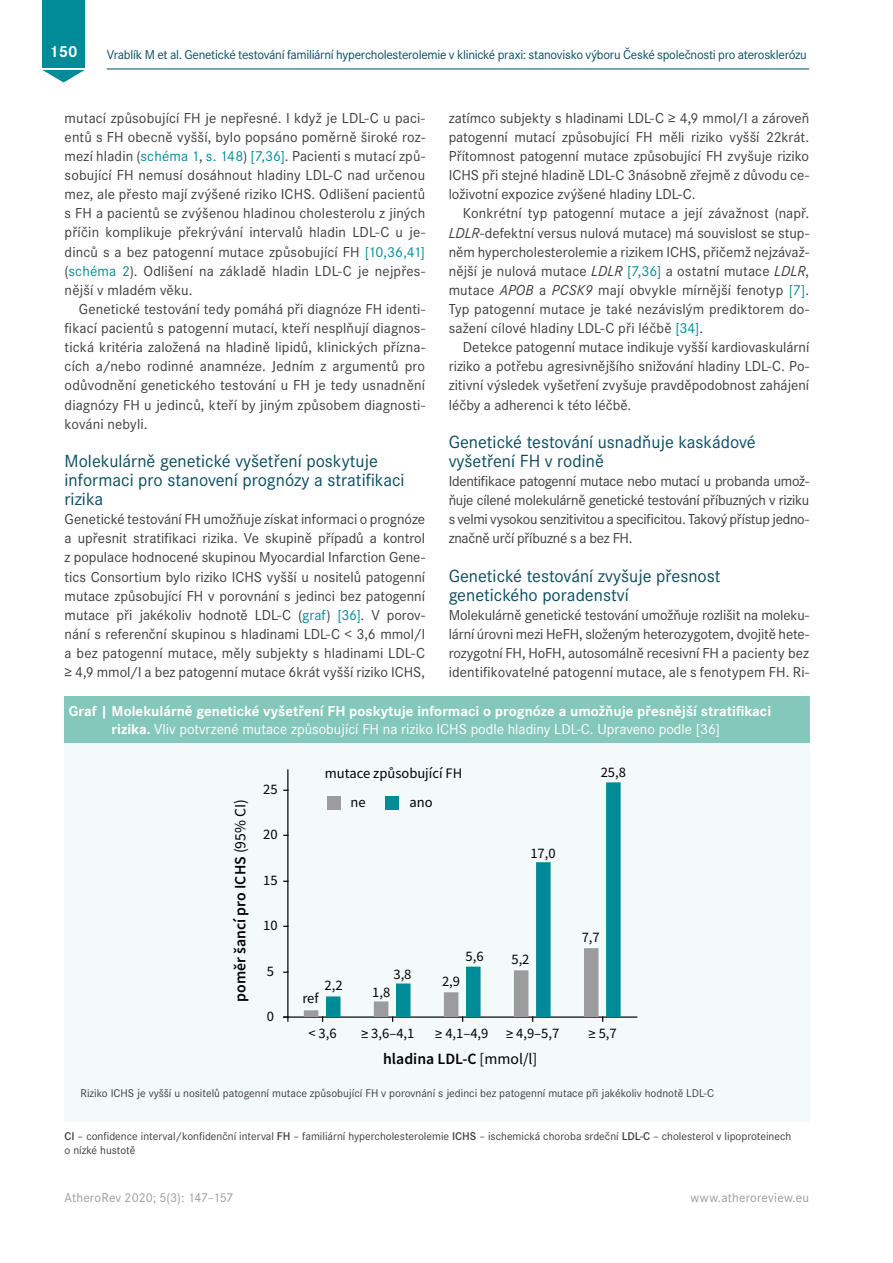
<style>
.page{position:relative;width:893px;height:1263px;background:#fff}
.page>*{position:absolute;margin:0;border:0;box-sizing:border-box;transform-origin:0 0}
.t1{font:18.3px/19px "Corporate S Pro";color:#084c60}
.t2{font:700 16.65px "Corporate S Pro";color:#fff}
.t3{font:600 15.75px "Source Sans Pro";color:#010202}
.t4{font:15px/19px "Corporate S Pro";letter-spacing:.005em;color:#3d3c3b;text-align:justify}
.t5{font:700 15px/18px "Corporate S Pro";color:#fff;text-align:center}
.t6{font:14.55px/29px "Source Sans Pro";color:#010202}
.t7{font:13.35px "Corporate S Pro";letter-spacing:-.02em;color:#084c60}
.t8{font:13.35px "Corporate S Pro";letter-spacing:.01em;color:#9c9c9c}
.t9{font:11.7px/14px "Corporate S Pro";color:#3d3c3b}
.s1{color:#008b98}
.s2{font-style:italic}
.s3{font-weight:400}
.s4{font-weight:600}
</style>
<div class="page">
<hr style="left:107px;top:69px;width:702px;height:1px;background:#084c60">
<svg style="left:42px;top:70px;width:43px;height:13px"></svg>
<div style="left:42px;top:0;width:43px;height:68px;background:#008b98"></div>
<div style="left:65px;top:740px;width:745px;height:382px;background:#f4faf9"></div>
<div style="left:65px;top:696px;width:745px;height:47px;background:#84c8bb"></div>
<div style="left:385px;top:796px;width:14px;height:14px;background:#008b98"></div>
<div style="left:327px;top:796px;width:13px;height:14px;background:#9c9c9c"></div>
<hr style="left:287px;top:770px;width:1px;height:247px;background:#010202">
<hr style="left:284px;top:1016px;width:353px;height:2px;background:#010202">
<div style="left:304px;top:1010px;width:14px;height:7px;background:#9c9c9c"></div>
<div style="left:326px;top:996px;width:14px;height:21px;background:#008b98"></div>
<div style="left:374px;top:1001px;width:14px;height:16px;background:#9c9c9c"></div>
<div style="left:396px;top:984px;width:14px;height:33px;background:#008b98"></div>
<div style="left:444px;top:992px;width:14px;height:25px;background:#9c9c9c"></div>
<div style="left:466px;top:967px;width:14px;height:50px;background:#008b98"></div>
<div style="left:514px;top:970px;width:14px;height:47px;background:#9c9c9c"></div>
<div style="left:536px;top:862px;width:15px;height:155px;background:#008b98"></div>
<div style="left:584px;top:948px;width:14px;height:69px;background:#9c9c9c"></div>
<div style="left:606px;top:782px;width:15px;height:235px;background:#008b98"></div>
<p class="t2" style="left:49px;top:45px;width:30px">150</p>
<p class="t7" style="left:107px;top:49px;width:701px">Vrablík M et al. Genetické testování familiární hypercholesterolemie v klinické praxi: stanovisko výboru České společnosti pro aterosklerózu</p>
<p class="t4" style="left:65px;top:109px;width:362px">mutací způsobující FH je nepřesné. I když je LDL-C u paci&shy;entů s FH obecně vyšší, bylo popsáno poměrně široké roz&shy;mezí hladin (<span class="s1">schéma 1</span>, <span class="s1">s. 148</span>) <span class="s1">[7,36]</span>. Pacienti s mutací způ&shy;sobující FH nemusí dosáhnout hladiny LDL-C nad určenou mez, ale přesto mají zvýšené riziko ICHS. Odlišení pacientů s FH a pacientů se zvýšenou hladinou cholesterolu z jiných příčin komplikuje překrývání intervalů hladin LDL-C u je&shy;dinců s a bez patogenní mutace způsobující FH <span class="s1">[10,36,41] </span>(<span class="s1">schéma 2</span>). Odlišení na základě hladin LDL-C je nejpřes&shy;nější v mladém věku.</p>
<p class="t4" style="left:65px;top:300px;width:362px;text-indent:14px">Genetické testování tedy pomáhá při diagnóze FH identi&shy;fikací pacientů s patogenní mutací, kteří nesplňují diagnos&shy;tická kritéria založená na hladině lipidů, klinických přízna&shy;cích a/nebo rodinné anamnéze. Jedním z argumentů pro odůvodnění genetického testování u FH je tedy usnadnění diagnózy FH u jedinců, kteří by jiným způsobem diagnosti&shy;kováni nebyli.</p>
<p class="t1" style="left:65px;top:452px;width:341px">Molekulárně genetické vyšetření poskytuje informaci pro stanovení prognózy a stratifikaci rizika</p>
<p class="t4" style="left:65px;top:511px;width:362px">Genetické testování FH umožňuje získat informaci o prognóze a upřesnit stratifikaci rizika. Ve skupině případů a kontrol z populace hodnocené skupinou Myocardial Infarction Gene&shy;tics Consortium bylo riziko ICHS vyšší u nositelů patogenní mutace způsobující FH v porovnání s jedinci bez patogenní mutace při jakékoliv hodnotě LDL-C (<span class="s1">graf</span>) <span class="s1">[36]</span>. V porov&shy;nání s referenční skupinou s hladinami LDL-C &lt; 3,6 mmol/l a bez patogenní mutace, měly subjekty s hladinami LDL-C ≥ 4,9 mmol/l a bez patogenní mutace 6krát vyšší riziko ICHS,</p>
<p class="t4" style="left:449px;top:109px;width:362px">zatímco subjekty s hladinami LDL-C ≥ 4,9 mmol/l a zároveň patogenní mutací způsobující FH měli riziko vyšší 22krát.<br>Přítomnost patogenní mutace způsobující FH zvyšuje riziko ICHS při stejné hladině LDL-C 3násobně zřejmě z důvodu ce&shy;loživotní expozice zvýšené hladiny LDL-C.</p>
<p class="t4" style="left:449px;top:205px;width:362px;text-indent:14px">Konkrétní typ patogenní mutace a její závažnost (např.<br><span class="s2">LDLR</span>-defektní versus nulová mutace) má souvislost se stup&shy;něm hypercholesterolemie a rizikem ICHS, přičemž nejzávaž&shy;nější je nulová mutace <span class="s2">LDLR</span> <span class="s1">[7,36]</span> a ostatní mutace <span class="s2">LDLR</span>, mutace <span class="s2">APOB</span> a <span class="s2">PCSK9</span> mají obvykle mírnější fenotyp <span class="s1">[7]</span>.<br>Typ patogenní mutace je také nezávislým prediktorem do&shy;sažení cílové hladiny LDL-C při léčbě <span class="s1">[34]</span>.</p>
<p class="t4" style="left:449px;top:339px;width:362px;text-indent:14px">Detekce patogenní mutace indikuje vyšší kardiovaskulární riziko a potřebu agresivnějšího snižování hladiny LDL-C. Po&shy;zitivní výsledek vyšetření zvyšuje pravděpodobnost zahájení léčby a adherenci k této léčbě.</p>
<p class="t1" style="left:449px;top:433px;width:308px">Genetické testování usnadňuje kaskádové vyšetření FH v rodině</p>
<p class="t4" style="left:449px;top:472px;width:362px">Identifikace patogenní mutace nebo mutací u probanda umož&shy;ňuje cílené molekulárně genetické testování příbuzných v riziku s velmi vysokou senzitivitou a specificitou. Takový přístup jedno&shy;značně určí příbuzné s a bez FH.</p>
<p class="t1" style="left:449px;top:567px;width:273px">Genetické testování zvyšuje přesnost genetického poradenství</p>
<p class="t4" style="left:449px;top:606px;width:362px">Molekulárně genetické testování umožňuje rozlišit na moleku&shy;lární úrovni mezi HeFH, složeným heterozygotem, dvojitě hete&shy;rozygotní FH, HoFH, autosomálně recesivní FH a pacienty bez identifikovatelné patogenní mutace, ale s fenotypem FH. Ri-</p>
<p class="t5" style="left:69px;top:703px;width:704px">Graf | Molekulárně genetické vyšetření FH poskytuje informaci o prognóze a umožňuje přesnější stratifikaci rizika. <span class="s3">Vliv potvrzené mutace způsobující FH na riziko ICHS podle hladiny LDL-C. Upraveno podle [36]</span></p>
<p class="t3" style="left:234px;top:1002px;width:204px;rotate:-90deg">poměr šancí pro ICHS <span class="s3">(95% CI)</span></p>
<p class="t6" style="left:263px;top:776px;width:16px">25</p>
<p class="t6" style="left:263px;top:821px;width:16px">20</p>
<p class="t6" style="left:263px;top:867px;width:16px">15</p>
<p class="t6" style="left:263px;top:912px;width:16px">10</p>
<p class="t6" style="left:267px;top:958px;width:9px">5</p>
<p class="t6" style="left:267px;top:1003px;width:9px">0</p>
<p class="t6" style="left:410px;top:760px;width:54px;text-indent:-85px">mutace způsobující FH ano</p>
<p class="t6" style="left:350px;top:789px;width:17px">ne</p>
<p class="t6" style="left:530px;top:840px;width:27px">17,0</p>
<p class="t6" style="left:601px;top:759px;width:27px">25,8</p>
<p class="t6" style="left:324px;top:972px;width:20px">2,2</p>
<p class="t6" style="left:302px;top:985px;width:18px">ref</p>
<p class="t6" style="left:393px;top:961px;width:20px">3,8</p>
<p class="t6" style="left:372px;top:979px;width:20px">1,8</p>
<p class="t6" style="left:465px;top:943px;width:20px">5,6</p>
<p class="t6" style="left:511px;top:946px;width:20px">5,2</p>
<p class="t6" style="left:442px;top:968px;width:20px">2,9</p>
<p class="t6" style="left:582px;top:924px;width:20px">7,7</p>
<p class="t6" style="left:308px;top:1020px;width:30px">&lt; 3,6</p>
<p class="t6" style="left:361px;top:1020px;width:55px">≥ 3,6–4,1</p>
<p class="t6" style="left:435px;top:1020px;width:55px">≥ 4,1–4,9</p>
<p class="t6" style="left:506px;top:1020px;width:55px">≥ 4,9–5,7</p>
<p class="t6" style="left:589px;top:1020px;width:30px">≥ 5,7</p>
<p class="t3" style="left:383px;top:1053px;width:156px">hladina LDL-C <span class="s3">[mmol/l]</span></p>
<p class="t9" style="left:80px;top:1087px;width:635px">Riziko ICHS je vyšší u nositelů patogenní mutace způsobující FH v porovnání s jedinci bez patogenní mutace při jakékoliv hodnotě LDL-C</p>
<p class="t9" style="left:65px;top:1130px;width:728px"><span class="s4">CI</span> – confidence interval/konfidenční interval <span class="s4">FH</span> – familiární hypercholesterolemie <span class="s4">ICHS</span> – ischemická choroba srdeční <span class="s4">LDL-C</span> – cholesterol v lipoproteinech o nízké hustotě</p>
<p class="t8" style="left:65px;top:1193px;width:171px">AtheroRev 2020; 5(3): 147–157</p>
<p class="t8" style="left:690px;top:1193px;width:120px">www.atheroreview.eu</p>
</div>
